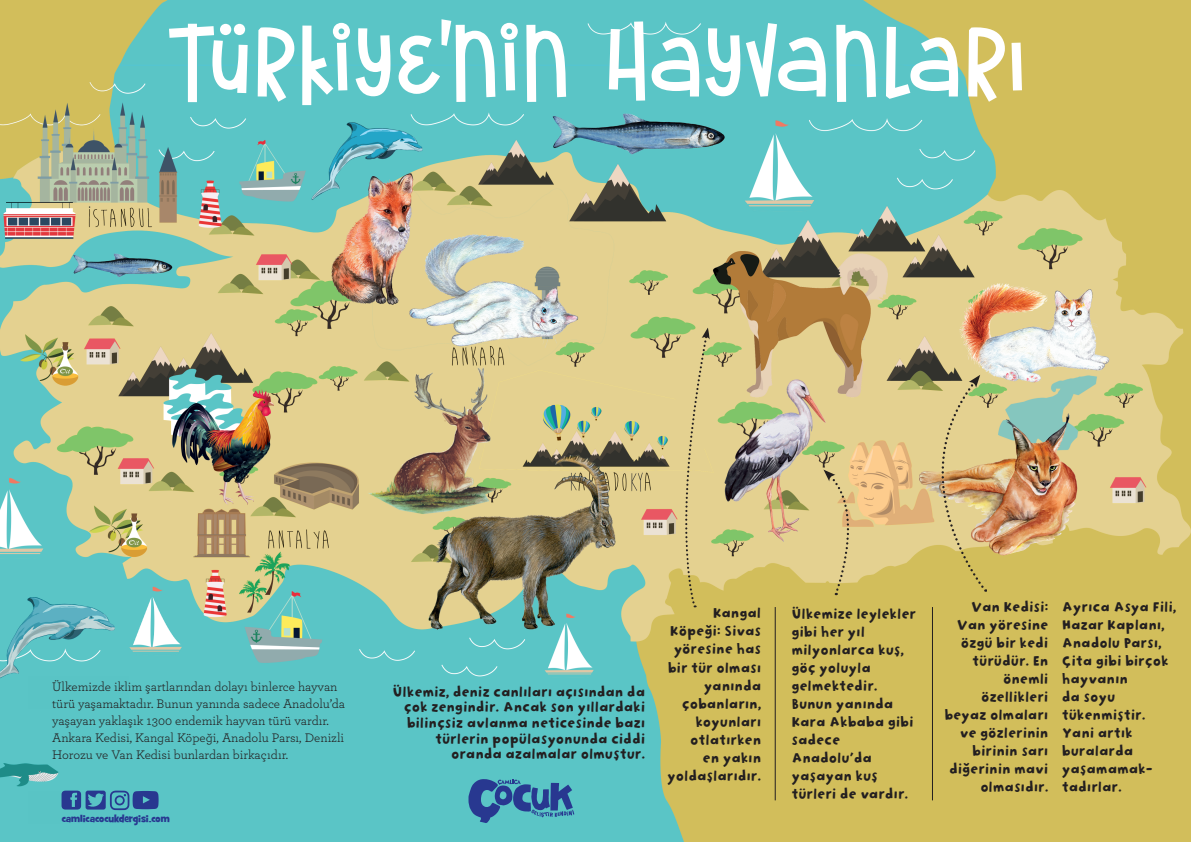
<style>
.page{position:relative;width:1191px;height:842px;background:#fff}
.page>*{position:absolute;margin:0;border:0;box-sizing:border-box;transform-origin:0 0}
.t1{font:13px/18px "Slappy T Inline";color:#231f20;text-align:right}
.t2{font:13px/17px "Archer Pro";color:#231f20}
.t3{font:10.1px "Grilled Cheese BTN";color:#283890}
</style>
<div class="page">
<img style="left:0;top:0;width:1191px;height:842px">
<svg style="left:169px;top:19px;width:853px;height:86px;fill:#5ac5c6"></svg>
<svg style="left:468px;top:779px;width:106px;height:44px;background:#4283ac"></svg>
<svg style="left:674px;top:327px;width:36px;height:281px;background:#dbc986"></svg>
<svg style="left:823px;top:470px;width:26px;height:125px;background:#d9c584"></svg>
<img style="left:941px;top:375px;width:45px;height:217px">
<hr style="left:774px;top:607px;width:1px;height:193px;background:#231f20">
<hr style="left:932px;top:607px;width:1px;height:193px;background:#231f20">
<div style="left:28px;top:791px;width:101px;height:33px;background:#59c4c5"></div>
<div style="left:28px;top:676px;width:101px;height:33px;background:#59c4c5"></div>
<svg style="left:62px;top:791px;width:97px;height:19px"></svg>
<p class="t2" style="left:52px;top:678px;width:294px">Ülkemizde iklim şartlarından dolayı binlerce hayvan türü yaşamaktadır. Bunun yanında sadece Anadolu’da yaşayan yaklaşık 1300 endemik hayvan türü vardır.<br>Ankara Kedisi, Kangal Köpeği, Anadolu Parsı, Denizli Horozu ve Van Kedisi bunlardan birkaçıdır.</p>
<p class="t3" style="left:62px;top:812px;width:109px">camlicacocukdergisi.com</p>
<p class="t1" style="left:393px;top:683px;width:254px;line-height:15.6px">Ülkemiz, deniz canlıları açısından da çok zengindir. Ancak son yıllardaki bilinçsiz avlanma neticesinde bazı türlerin popülasyonunda ciddi oranda azalmalar olmuştur.</p>
<p class="t1" style="left:667px;top:604px;width:95px">Kangal<br>Köpeği: Sivas yöresine has bir tür olması yanında çobanların, koyunları otlatırken<br>en yakın yoldaşlarıdır.</p>
<p class="t1" style="left:791px;top:605px;width:126px;text-align:left">Ülkemize leylekler gibi her yıl milyonlarca kuş, göç yoluyla gelmektedir.<br>Bunun yanında<br>Kara Akbaba gibi sadece<br>Anadolu’da yaşayan kuş türleri de vardır.</p>
<p class="t1" style="left:944px;top:597px;width:105px">Van Kedisi:<br>Van yöresine özgü bir kedi türüdür. En önemli özellikleri beyaz olmaları ve gözlerinin birinin sarı diğerinin mavi olmasıdır.</p>
<p class="t1" style="left:1062px;top:597px;width:116px;text-align:left">Ayrıca Asya Fili,<br>Hazar Kaplanı,<br>Anadolu Parsı,<br>Çita gibi birçok hayvanın<br>da soyu tükenmiştir.<br>Yani artık buralarda yaşamamak&shy;tadırlar.</p>
</div>
